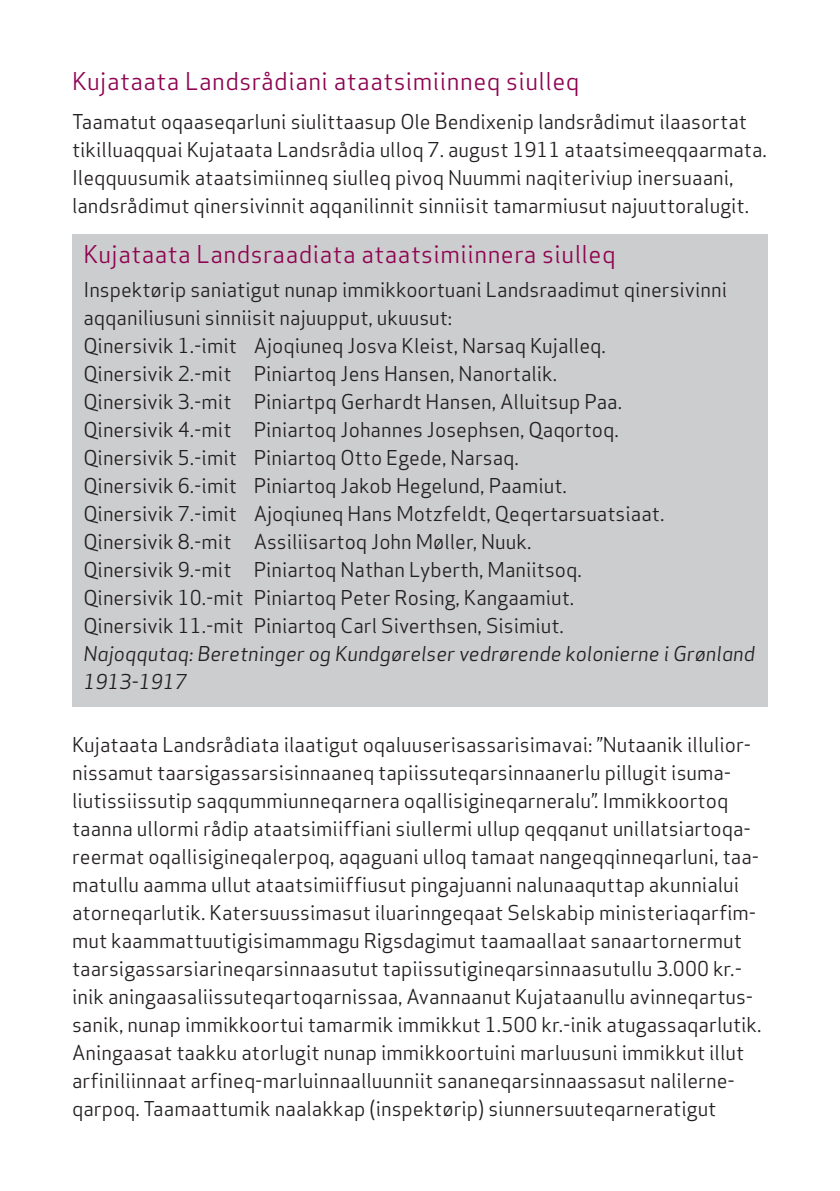
<style>
.page{position:relative;width:840px;height:1191px;background:#fff}
.page>*{position:absolute;margin:0;border:0;box-sizing:border-box;transform-origin:0 0}
.Overskrift_små_bogst{font:24px "Apex Sans";letter-spacing:.02em;color:#8e0451}
.Brød{font:20px/28px "Apex Sans";color:#231f20}
.Brød-2{font:italic 20px/28px "Apex Sans";color:#231f20}
</style>
<div class="page">
<div style="left:72px;top:234px;width:695px;height:472px;background:#cccdce"></div>
<p class="Overskrift_små_bogst" style="left:72px;top:62px;width:508px">Kujataata Landsrådiani ataatsimiinneq siulleq</p>
<p class="Brød" style="left:72px;top:106px;width:696px">Taamatut oqaaseqarluni siulittaasup Ole Bendixenip landsrådimut ilaasortat tikilluaqquai Kujataata Landsrådia ulloq 7. august 1911 ataatsimeeqqaarmata.<br>Ileqquusumik ataatsimiinneq siulleq pivoq Nuummi naqiteriviup inersuaani, landsrådimut qinersivinnit aqqanilinnit sinniisit tamarmiusut najuuttoralugit.</p>
<p class="Overskrift_små_bogst" style="left:83px;top:235px;width:533px">Kujataata Landsraadiata ataatsimiinnera siulleq</p>
<p class="Brød" style="left:83px;top:274px;width:645px">Inspektørip saniatigut nunap immikkoortuani Landsraadimut qinersivinni aqqaniliusuni sinniisit najuupput, ukuusut:</p>
<p class="Brød" style="left:83px;top:330px;width:523px">Qinersivik 1.-imit Ajoqiuneq Josva Kleist, Narsaq Kujalleq.</p>
<p class="Brød" style="left:83px;top:358px;width:475px">Qinersivik 2.-mit Piniartoq Jens Hansen, Nanortalik.</p>
<p class="Brød" style="left:83px;top:386px;width:540px">Qinersivik 3.-mit Piniartpq Gerhardt Hansen, Alluitsup Paa.</p>
<p class="Brød" style="left:83px;top:414px;width:536px">Qinersivik 4.-mit Piniartoq Johannes Josephsen, Qaqortoq.</p>
<p class="Brød" style="left:83px;top:442px;width:437px">Qinersivik 5.-imit Piniartoq Otto Egede, Narsaq.</p>
<p class="Brød" style="left:83px;top:470px;width:485px">Qinersivik 6.-imit Piniartoq Jakob Hegelund, Paamiut.</p>
<p class="Brød" style="left:83px;top:498px;width:582px">Qinersivik 7.-imit Ajoqiuneq Hans Motzfeldt, Qeqertarsuatsiaat.</p>
<p class="Brød" style="left:83px;top:526px;width:449px">Qinersivik 8.-mit Assiliisartoq John Møller, Nuuk.</p>
<p class="Brød" style="left:83px;top:554px;width:499px">Qinersivik 9.-mit Piniartoq Nathan Lyberth, Maniitsoq.</p>
<p class="Brød" style="left:83px;top:582px;width:492px">Qinersivik 10.-mit Piniartoq Peter Rosing, Kangaamiut.</p>
<p class="Brød" style="left:83px;top:610px;width:482px">Qinersivik 11.-mit Piniartoq Carl Siverthsen, Sisimiut.</p>
<p class="Brød-2" style="left:83px;top:638px;width:673px">Najoqqutaq: Beretninger og Kundgørelser vedrørende kolonierne i Grønland<br>1913-1917</p>
<p class="Brød" style="left:72px;top:728px;width:690px">Kujataata Landsrådiata ilaatigut oqaluuserisassarisimavai: ”Nutaanik illulior&shy;nissamut taarsigassarsisinnaaneq tapiissuteqarsinnaanerlu pillugit isuma&shy;liutissiissutip saqqummiunneqarnera oqallisigineqarneralu”. Immikkoortoq taanna ullormi rådip ataatsimiiffiani siullermi ullup qeqqanut unillatsiartoqa&shy;reermat oqallisigineqalerpoq, aqaguani ulloq tamaat nangeqqinneqarluni, taa&shy;matullu aamma ullut ataatsimiiffiusut pingajuanni nalunaaquttap akunnialui atorneqarlutik. Katersuussimasut iluarinngeqaat Selskabip ministeriaqarfim&shy;mut kaammattuutigisimammagu Rigsdagimut taamaallaat sanaartornermut taarsigassarsiarineqarsinnaasutut tapiissutigineqarsinnaasutullu 3.000 kr.- inik aningaasaliissuteqartoqarnissaa, Avannaanut Kujataanullu avinneqartus&shy;sanik, nunap immikkoortui tamarmik immikkut 1.500 kr.-inik atugassaqarlutik.<br>Aningaasat taakku atorlugit nunap immikkoortuini marluusuni immikkut illut arfiniliinnaat arfineq-marluinnaalluunniit sananeqarsinnaassasut nalilerne&shy;qarpoq. Taamaattumik naalakkap (inspektørip) siunnersuuteqarneratigut</p>
</div>
